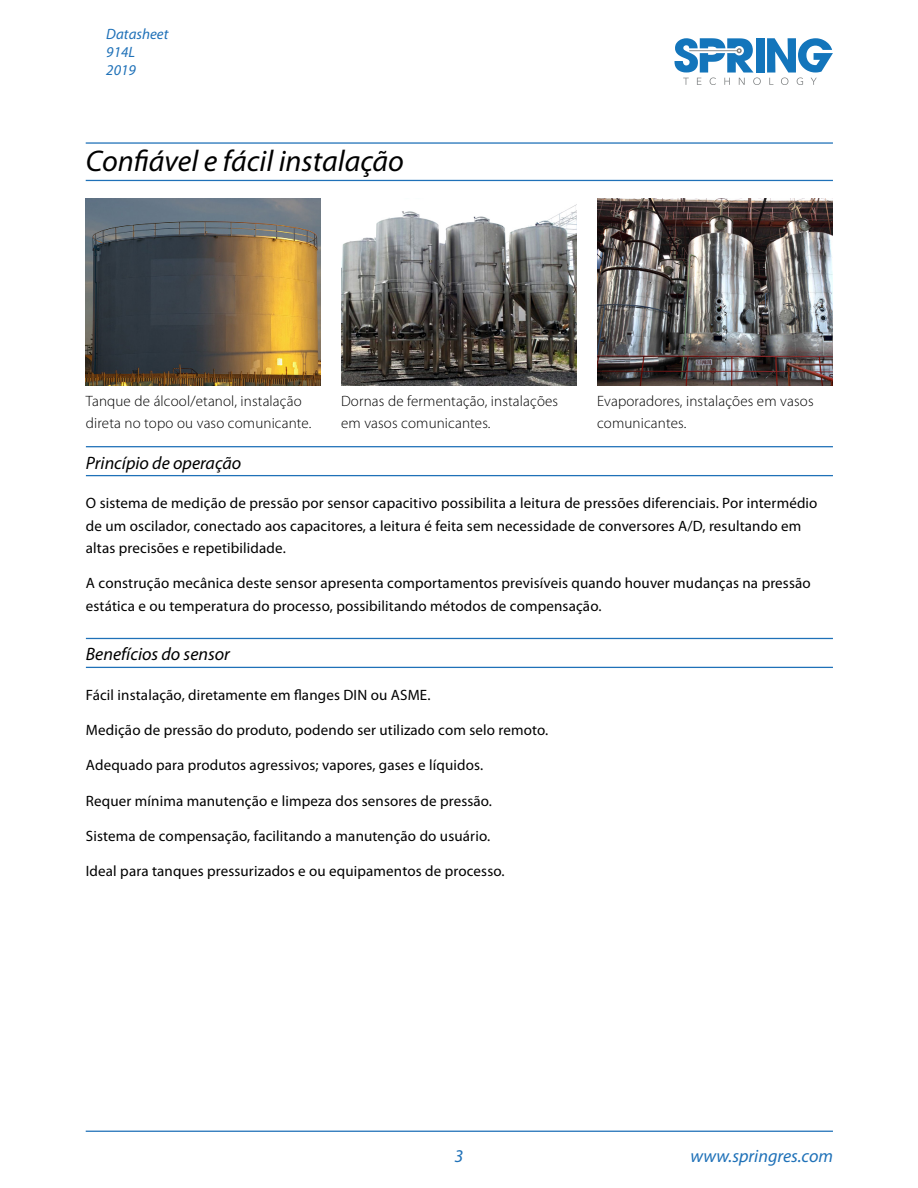
<style>
.page{position:relative;width:918px;height:1188px;background:#fff}
.page>*{position:absolute;margin:0;border:0;box-sizing:border-box;transform-origin:0 0}
.Titulo_Interno_1{font:italic 30px "Myriad Pro";color:#000}
.Titulo_Interno_3{font:italic 18px "Myriad Pro";color:#000}
.t1{font:italic 18px "Myriad Pro";color:#1f71b8}
.Texto_Simples{font:15px/22.5px "Myriad Pro";letter-spacing:.01em;color:#000}
.Notas{font:300 15px/22.5px "Myriad Pro";letter-spacing:.01em;color:#000}
.t2{font:italic 15px/18px "Myriad Pro";color:#1f71b8}
</style>
<div class="page">
<div style="left:756px;top:38px;width:9px;height:35px;background:#1375bb"></div>
<svg style="left:767px;top:38px;width:66px;height:47px"></svg>
<svg style="left:675px;top:38px;width:86px;height:47px"></svg>
<hr style="left:86px;top:1131px;width:747px;height:1px;background:#1f71b8">
<hr style="left:86px;top:446px;width:747px;height:1px;background:#1f71b8">
<hr style="left:86px;top:475px;width:747px;height:1px;background:#1f71b8">
<hr style="left:86px;top:638px;width:747px;height:1px;background:#1f71b8">
<hr style="left:86px;top:667px;width:747px;height:1px;background:#1f71b8">
<hr style="left:86px;top:142px;width:747px;height:2px;background:#1f71b8">
<hr style="left:86px;top:180px;width:747px;height:1px;background:#1f71b8">
<img style="left:85px;top:198px;width:236px;height:188px">
<img style="left:597px;top:198px;width:236px;height:188px">
<img style="left:341px;top:204px;width:236px;height:182px">
<p class="t2" style="left:106px;top:25px;width:64px">Datasheet<br>914L<br>2019</p>
<p class="Titulo_Interno_1" style="left:86px;top:145px;width:320px">Confiável e fácil instalação</p>
<p class="Notas" style="left:86px;top:390px;width:227px">Tanque de álcool/etanol, instalação direta no topo ou vaso comunicante.</p>
<p class="Notas" style="left:341px;top:390px;width:219px">Dornas de fermentação, instalações em vasos comunicantes.</p>
<p class="Notas" style="left:597px;top:390px;width:218px">Evaporadores, instalações em vasos comunicantes.</p>
<p class="Titulo_Interno_3" style="left:86px;top:453px;width:157px">Princípio de operação</p>
<p class="Texto_Simples" style="left:86px;top:492px;width:733px">O sistema de medição de pressão por sensor capacitivo possibilita a leitura de pressões diferenciais. Por intermédio de um oscilador, conectado aos capacitores, a leitura é feita sem necessidade de conversores A/D, resultando em altas precisões e repetibilidade.</p>
<p class="Texto_Simples" style="left:86px;top:572px;width:726px">A construção mecânica deste sensor apresenta comportamentos previsíveis quando houver mudanças na pressão estática e ou temperatura do processo, possibilitando métodos de compensação.</p>
<p class="Titulo_Interno_3" style="left:86px;top:645px;width:146px">Benefícios do sensor</p>
<p class="Texto_Simples" style="left:86px;top:684px;width:346px">Fácil instalação, diretamente em flanges DIN ou ASME.</p>
<p class="Texto_Simples" style="left:86px;top:719px;width:464px">Medição de pressão do produto, podendo ser utilizado com selo remoto.</p>
<p class="Texto_Simples" style="left:86px;top:754px;width:399px">Adequado para produtos agressivos; vapores, gases e líquidos.</p>
<p class="Texto_Simples" style="left:86px;top:790px;width:408px">Requer mínima manutenção e limpeza dos sensores de pressão.</p>
<p class="Texto_Simples" style="left:86px;top:825px;width:406px">Sistema de compensação, facilitando a manutenção do usuário.</p>
<p class="Texto_Simples" style="left:86px;top:860px;width:420px">Ideal para tanques pressurizados e ou equipamentos de processo.</p>
<p class="t1" style="left:455px;top:1146px;width:10px">3</p>
<p class="t1" style="left:691px;top:1146px;width:144px">www.springres.com</p>
</div>
